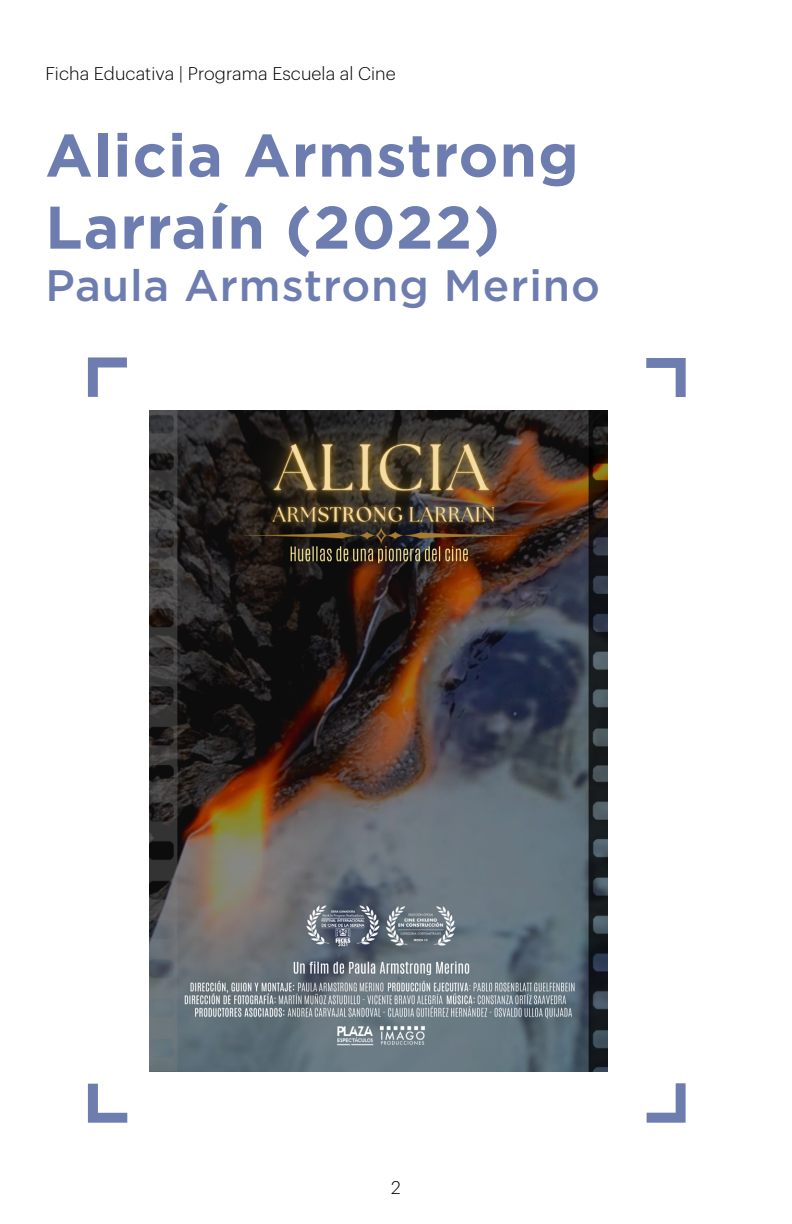
<style>
.page{position:relative;width:792px;height:1224px;background:#fff}
.page>*{position:absolute;margin:0;border:0;box-sizing:border-box;transform-origin:0 0}
.t1{font:700 60px/72px "Gotham";letter-spacing:.02em;color:#6d7db0}
.t2{font:500 44px "Gotham";letter-spacing:.02em;color:#6d7db0}
.t3{font:300 18px "Graphik";letter-spacing:.005em;color:#000}
.t4{font:300 18px "Graphik";color:#020203}
</style>
<div class="page">
<img style="left:149px;top:411px;width:459px;height:661px">
<svg style="left:646px;top:358px;width:40px;height:39px"></svg>
<svg style="left:647px;top:1083px;width:39px;height:40px"></svg>
<svg style="left:88px;top:357px;width:39px;height:40px"></svg>
<svg style="left:88px;top:1084px;width:39px;height:39px"></svg>
<p class="t3" style="left:45px;top:60px;width:352px">Ficha Educativa | Programa Escuela al Cine</p>
<h1 class="t1" style="left:45px;top:119px;width:535px">Alicia Armstrong<br>Larraín (2022)</h1>
<h2 class="t2" style="left:45px;top:257px;width:556px">Paula Armstrong Merino</h2>
<p class="t4" style="left:391px;top:1174px;width:11px">2</p>
</div>
